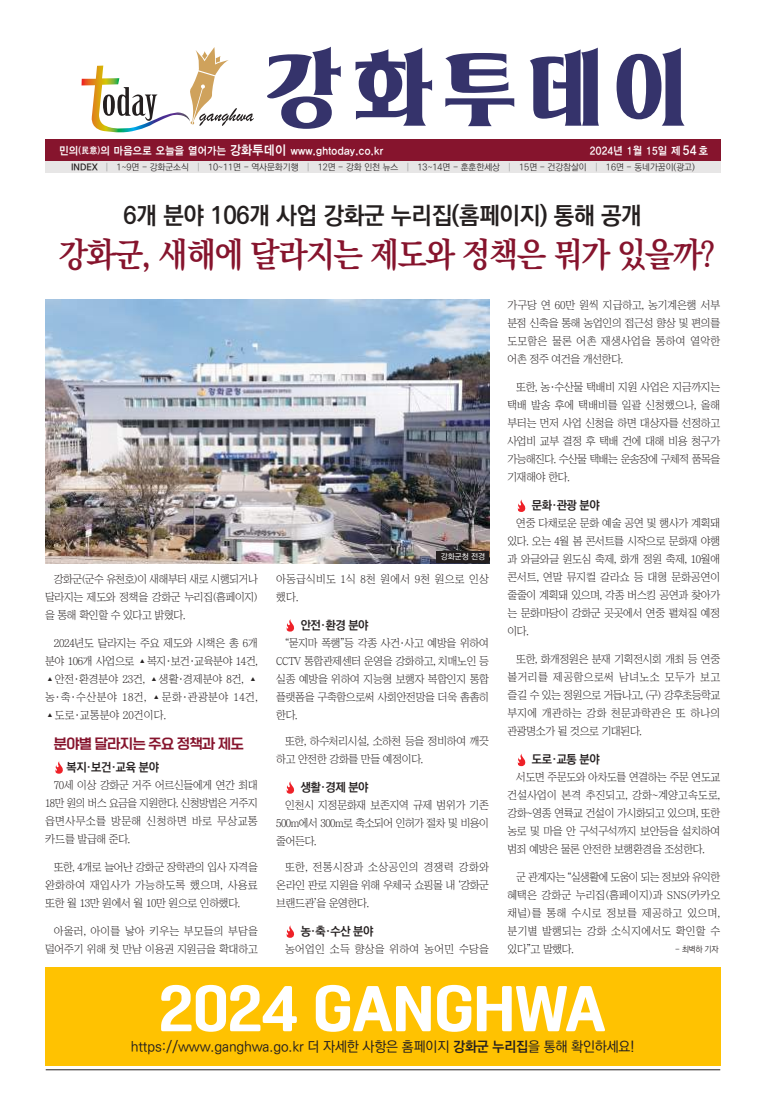
<style>
.page{position:relative;width:766px;height:1112px;background:#fff}
.page>*{position:absolute;margin:0;border:0;box-sizing:border-box;transform-origin:0 0}
.t1{font:58px "MBC 1961 Gulim M";letter-spacing:-.01em;color:#fff}
.t2{font:700 34px "Ko Pub Batang";letter-spacing:-.04em;color:#86142d;scale:.91 1}
.t3{font:700 24px "Ko Pub Dotum";letter-spacing:-.01em;color:#241f1f}
.t4{font:500 14px "Ko Pub Dotum";letter-spacing:-.01em;color:#241f1f}
.t5{font:14px "ONE Mobile Title";letter-spacing:-.03em;color:#86142d}
.t6{font:700 12px "Ko Pub Dotum";letter-spacing:-.03em;color:#241f1f}
.t7{font:11px/18px "Chosunilbo NM";letter-spacing:-.03em;color:#241f1f;text-align:justify}
.t8{font:11px "YDIYGO340";letter-spacing:.03em;color:#fff;scale:.91 1}
.t9{font:11px/18px "Chosunilbo NM";letter-spacing:.015em;color:#241f1f}
.t10{font:11px "Chosunilbo NM";letter-spacing:.025em;color:#241f1f}
.t11{font:300 9px "Ko Pub Dotum";color:#241f1f}
.t12{font:300 8.5px "Ko Pub Dotum";color:#241f1f}
.t13{font:500 8px "Ko Pub Dotum";color:#fff}
.s1{font-size:9px}
.s2{font-size:13px}
.s3{font-weight:700}
.s4{font-weight:700;color:#b5b5b6}
</style>
<div class="page">
<hr style="left:46px;top:1069px;width:674px;height:1px;background:#241f1f">
<div style="left:45px;top:161px;width:675px;height:12px;background:#e7e6e6"></div>
<svg style="left:81px;top:47px;width:173px;height:86px"></svg>
<svg style="left:267px;top:47px;width:73px;height:82px"></svg>
<svg style="left:355px;top:48px;width:77px;height:78px"></svg>
<svg style="left:445px;top:53px;width:69px;height:73px"></svg>
<svg style="left:530px;top:48px;width:68px;height:78px"></svg>
<svg style="left:616px;top:48px;width:68px;height:78px"></svg>
<div style="left:45px;top:139px;width:675px;height:22px;background:#86142d"></div>
<div style="left:45px;top:967px;width:675px;height:98px;background:#ffc201"></div>
<svg style="left:55px;top:761px;width:8px;height:12px"></svg>
<svg style="left:286px;top:619px;width:8px;height:12px"></svg>
<svg style="left:286px;top:781px;width:9px;height:12px"></svg>
<svg style="left:286px;top:925px;width:9px;height:12px"></svg>
<svg style="left:517px;top:499px;width:9px;height:13px"></svg>
<svg style="left:517px;top:753px;width:9px;height:13px"></svg>
<img style="left:45px;top:299px;width:444px;height:264px">
<div style="left:437px;top:550px;width:52px;height:12px;background:#241f1f"></div>
<p class="t8" style="left:59px;top:144px;width:357px">민의<span class="s1">(民意)</span>의 마음으로 오늘을 열어가는 <span class="s2">강화투데이</span> www.ghtoday.co.kr</p>
<p class="t8" style="left:589px;top:144px;width:131px">2024년 1월 15일 제 <span class="s2">54</span> 호</p>
<p class="t11" style="left:71px;top:162px;width:625px"><span class="s3">INDEX</span> <span class="s4">|</span> 1~9면 - 강화군소식 <span class="s4">|</span> 10~11면 - 역사문화기행 <span class="s4">|</span> 12면 - 강화 인천 뉴스 <span class="s4">|</span> 13~14면 - 훈훈한세상 <span class="s4">|</span> 15면 - 건강참살이 <span class="s4">|</span> 16면 - 동네가꿈이(광고)</p>
<h3 class="t3" style="left:123px;top:203px;width:519px">6개 분야 106개 사업 강화군 누리집(홈페이지) 통해 공개</h3>
<h2 class="t2" style="left:59px;top:237px;width:722px">강화군, 새해에 달라지는 제도와 정책은 뭐가 있을까?</h2>
<p class="t7" style="left:45px;top:569px;width:214px;text-indent:9px">강화군(군수 유천호)이 새해부터 새로 시행되거나 달라지는 제도와 정책을 강화군 누리집(홈페이지) 을 통해 확인할 수 있다고 밝혔다.</p>
<p class="t7" style="left:45px;top:633px;width:214px;text-indent:9px">2024년도 달라지는 주요 제도와 시책은 총 6개 분야 106개 사업으로 ▴복지‧보건‧교육분야 14건, ▴안전‧환경분야 23건, ▴생활‧경제분야 8건, ▴ 농‧축‧수산분야 18건, ▴문화‧관광분야 14건, ▴도로‧교통분야 20건이다.</p>
<p class="t5" style="left:54px;top:736px;width:191px">분야별 달라지는 주요 정책과 제도</p>
<p class="t6" style="left:66px;top:761px;width:94px">복지·보건·교육 분야</p>
<p class="t7" style="left:45px;top:775px;width:214px;text-indent:9px">70세 이상 강화군 거주 어르신들에게 연간 최대 18만 원의 버스 요금을 지원한다. 신청방법은 거주지 읍면사무소를 방문해 신청하면 바로 무상교통 카드를 발급해 준다.</p>
<p class="t7" style="left:45px;top:857px;width:214px;text-indent:9px">또한, 4개로 늘어난 강화군 장학관의 입사 자격을 완화하여 재입사가 가능하도록 했으며, 사용료 또한 월 13만 원에서 월 10만 원으로 인하했다.</p>
<p class="t7" style="left:45px;top:921px;width:214px;text-align:right">아울러, 아이를 낳아 키우는 부모들의 부담을 덜어주기 위해 첫 만남 이용권 지원금을 확대하고</p>
<p class="t13" style="left:440px;top:552px;width:46px">강화군청 전경</p>
<p class="t9" style="left:276px;top:569px;width:214px">아동급식비도 1식 8천 원에서 9천 원으로 인상 했다.</p>
<p class="t6" style="left:300px;top:619px;width:69px">안전·환경 분야</p>
<p class="t7" style="left:276px;top:633px;width:214px;text-indent:9px">“묻지마 폭행”등 각종 사건‧사고 예방을 위하여 CCTV 통합관제센터 운영을 강화하고, 치매노인 등 실종 예방을 위하여 지능형 보행자 복합인지 통합 플랫폼을 구축함으로써 사회안전망을 더욱 촘촘히 한다.</p>
<p class="t7" style="left:276px;top:731px;width:214px;text-indent:9px">또한, 하수처리시설, 소하천 등을 정비하여 깨끗 하고 안전한 강화를 만들 예정이다.</p>
<p class="t6" style="left:300px;top:781px;width:69px">생활·경제 분야</p>
<p class="t7" style="left:276px;top:795px;width:214px;text-indent:9px">인천시 지정문화재 보존지역 규제 범위가 기존 500m에서 300m로 축소되어 인허가 절차 및 비용이 줄어든다.</p>
<p class="t7" style="left:276px;top:857px;width:214px;text-indent:9px">또한, 전통시장과 소상공인의 경쟁력 강화와 온라인 판로 지원을 위해 우체국 쇼핑몰 내 ‘강화군 브랜드관’을 운영한다.</p>
<p class="t6" style="left:300px;top:925px;width:74px">농·축·수산 분야</p>
<p class="t10" style="left:285px;top:943px;width:205px">농어업인 소득 향상을 위하여 농어민 수당을</p>
<p class="t7" style="left:507px;top:296px;width:214px">가구당 연 60만 원씩 지급하고, 농기계은행 서부 분점 신축을 통해 농업인의 접근성 향상 및 편의를 도모함은 물론 어촌 재생사업을 통하여 열악한 어촌 정주 여건을 개선한다.</p>
<p class="t7" style="left:507px;top:378px;width:214px;text-indent:9px">또한, 농‧수산물 택배비 지원 사업은 지금까지는 택배 발송 후에 택배비를 일괄 신청했으나, 올해 부터는 먼저 사업 신청을 하면 대상자를 선정하고 사업비 교부 결정 후 택배 건에 대해 비용 청구가 가능해진다. 수산물 택배는 운송장에 구체적 품목을 기재해야 한다.</p>
<p class="t6" style="left:532px;top:499px;width:69px">문화·관광 분야</p>
<p class="t7" style="left:507px;top:514px;width:214px;text-indent:9px">연중 다채로운 문화 예술 공연 및 행사가 계획돼 있다. 오는 4월 봄 콘서트를 시작으로 문화재 야행 과 와글와글 원도심 축제, 화개 정원 축제, 10월애 콘서트, 연말 뮤지컬 갈라쇼 등 대형 문화공연이 줄줄이 계획돼 있으며, 각종 버스킹 공연과 찾아가 는 문화마당이 강화군 곳곳에서 연중 펼쳐질 예정 이다.</p>
<p class="t7" style="left:507px;top:650px;width:214px;text-indent:9px">또한, 화개정원은 분재 기획전시회 개최 등 연중 볼거리를 제공함으로써 남녀노소 모두가 보고 즐길 수 있는 정원으로 거듭나고, (구) 강후초등학교 부지에 개관하는 강화 천문과학관은 또 하나의 관광명소가 될 것으로 기대된다.</p>
<p class="t6" style="left:532px;top:753px;width:69px">도로·교통 분야</p>
<p class="t7" style="left:507px;top:768px;width:214px;text-indent:9px">서도면 주문도와 아차도를 연결하는 주문 연도교 건설사업이 본격 추진되고, 강화~계양고속도로, 강화~영종 연륙교 건설이 가시화되고 있으며, 또한 농로 및 마을 안 구석구석까지 보안등을 설치하여 범죄 예방은 물론 안전한 보행환경을 조성한다.</p>
<p class="t7" style="left:507px;top:868px;width:214px;text-indent:9px">군 관계자는 “실생활에 도움이 되는 정보와 유익한 혜택은 강화군 누리집(홈페이지)과 SNS(카카오 채널)를 통해 수시로 정보를 제공하고 있으며, 분기별 발행되는 강화 소식지에서도 확인할 수 있다”고 말했다.</p>
<p class="t12" style="left:674px;top:944px;width:45px">- 최벽하 기자</p>
<h1 class="t1" style="left:159px;top:978px;width:448px">2024 GANGHWA</h1>
<p class="t4" style="left:131px;top:1039px;width:505px">https://www.ganghwa.go.kr 더 자세한 사항은 홈페이지 <span class="s3">강화군 누리집</span>을 통해 확인하세요!</p>
</div>
